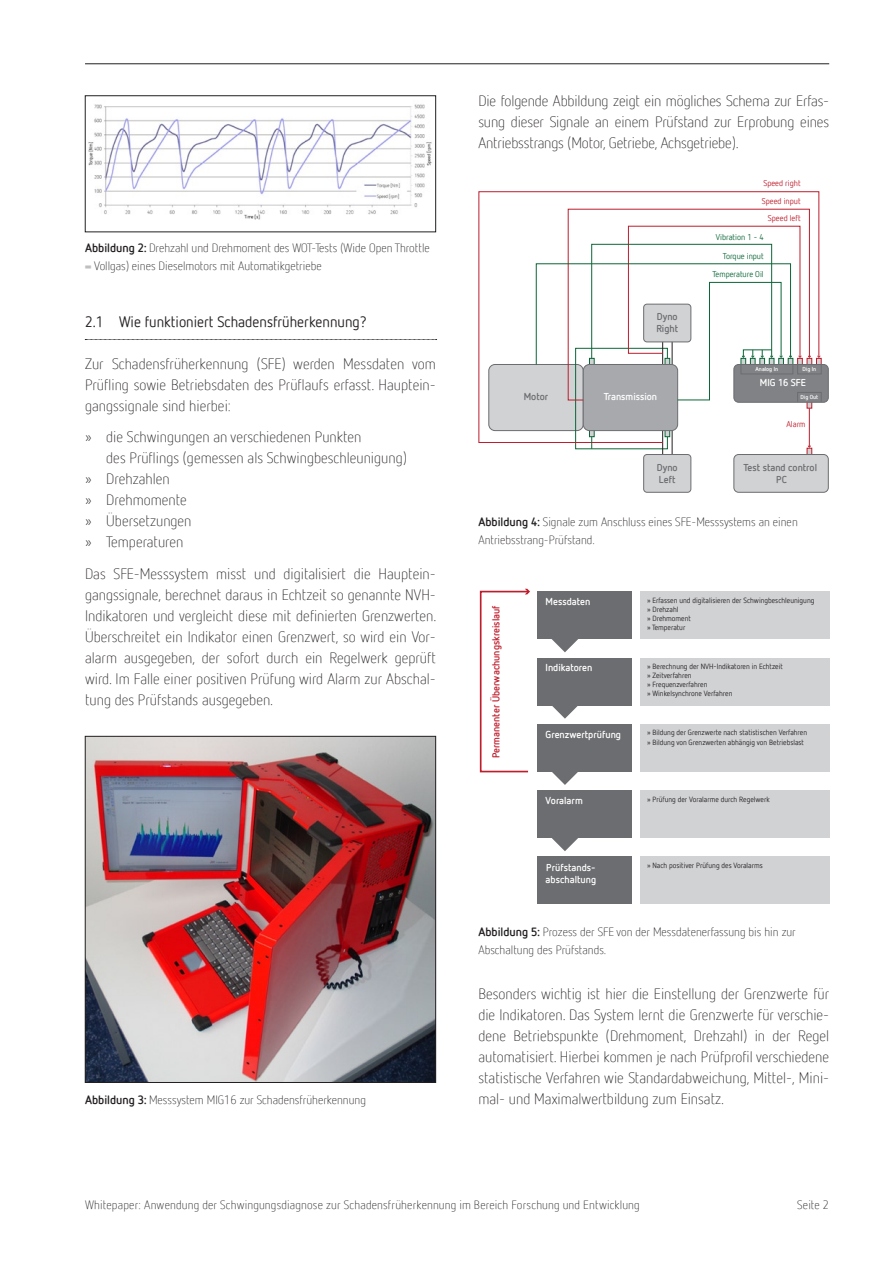
<style>
.page{position:relative;width:893px;height:1263px;background:#fff}
.page>*{position:absolute;margin:0;border:0;box-sizing:border-box;transform-origin:0 0}
.RED_WP_Fliess_10pt_1{font:300 15px/21px "Netto Offc";color:#231f20;text-align:justify}
.RED_WP_Fliess_Liste{font:300 15px/21px "Netto Offc";color:#231f20}
.RED_WP_Fliess_Head_1{font:15px "Netto Offc";color:#231f20}
.RED_WP_Bildunterschr{font:300 12px/18px "Netto Offc";color:#231f20}
.t1{font:700 10.05px/12px "Netto Offc";color:#fff}
.t2{font:700 10.05px/12px "Netto Offc";color:#6c6d70}
.t3{font:700 10.05px "Netto Offc";color:#be1d2c}
.t4{font:8.4px/18.1px "Netto Offc";color:#0c6638;text-align:right}
.t5{font:8.4px/17.7px "Netto Offc";color:#be1d2c;text-align:right}
.t6{font:7.5px/9px "Netto Offc";color:#231f20}
.t7{font:700 5.85px "Netto Offc";color:#fff}
.s1{font-weight:700}
</style>
<div class="page">
<hr style="left:85px;top:64px;width:744px;height:1px;background:#231f20">
<img style="left:88px;top:104px;width:344px;height:116px">
<img style="left:87px;top:738px;width:347px;height:343px">
<div style="left:85px;top:736px;width:351px;height:347px;border:1px solid #231f20"></div>
<svg style="left:85px;top:339px;width:352px;height:1px"></svg>
<div style="left:662px;top:337px;width:10px;height:128px;border:1px solid #231f20"></div>
<div style="left:807px;top:448px;width:5px;height:10px;background:#d1d2d4"></div>
<div style="left:807px;top:448px;width:5px;height:10px;border:1px solid #be1d2c"></div>
<div style="left:816px;top:358px;width:6px;height:10px;border:1px solid #be1d2c"></div>
<div style="left:734px;top:364px;width:94px;height:38px;background:#808285;border-radius:5px"></div>
<div style="left:733px;top:364px;width:96px;height:39px;border:1px solid #6c6d70;border-radius:5px"></div>
<div style="left:797px;top:364px;width:25px;height:10px;border:1px solid #6c6d70"></div>
<div style="left:797px;top:392px;width:25px;height:10px;border:1px solid #6c6d70"></div>
<div style="left:734px;top:454px;width:94px;height:38px;background:#d1d2d4;border-radius:5px"></div>
<div style="left:733px;top:454px;width:96px;height:39px;border:1px solid #6c6d70;border-radius:5px"></div>
<div style="left:644px;top:454px;width:47px;height:38px;background:#d1d2d4;border-radius:3px"></div>
<div style="left:643px;top:454px;width:48px;height:39px;border:1px solid #6c6d70;border-radius:3px"></div>
<svg style="left:478px;top:191px;width:342px;height:252px"></svg>
<svg style="left:567px;top:208px;width:243px;height:193px"></svg>
<svg style="left:535px;top:225px;width:266px;height:176px"></svg>
<hr style="left:809px;top:408px;width:1px;height:39px;background:#be1d2c">
<svg style="left:591px;top:437px;width:1px;height:12px"></svg>
<div style="left:537px;top:592px;width:95px;height:47px;background:#6c6d70"></div>
<div style="left:537px;top:658px;width:95px;height:47px;background:#6c6d70"></div>
<div style="left:537px;top:724px;width:95px;height:47px;background:#6c6d70"></div>
<div style="left:537px;top:790px;width:95px;height:48px;background:#6c6d70"></div>
<div style="left:537px;top:857px;width:95px;height:47px;background:#6c6d70"></div>
<div style="left:640px;top:592px;width:189px;height:47px;background:#d1d2d4"></div>
<div style="left:640px;top:658px;width:189px;height:47px;background:#d1d2d4"></div>
<div style="left:640px;top:724px;width:189px;height:47px;background:#d1d2d4"></div>
<div style="left:640px;top:790px;width:189px;height:48px;background:#d1d2d4"></div>
<div style="left:640px;top:857px;width:189px;height:47px;background:#d1d2d4"></div>
<svg style="left:552px;top:639px;width:26px;height:13px"></svg>
<svg style="left:552px;top:705px;width:26px;height:14px"></svg>
<svg style="left:552px;top:771px;width:26px;height:14px"></svg>
<svg style="left:552px;top:838px;width:26px;height:13px"></svg>
<div style="left:480px;top:591px;width:49px;height:181px;border:2px solid #be1d2c"></div>
<svg style="left:525px;top:589px;width:5px;height:5px"></svg>
<p class="RED_WP_Bildunterschr" style="left:85px;top:238px;width:346px"><span class="s1">Abbildung 2:</span> Drehzahl und Drehmoment des WOT-Tests (Wide Open Throttle = Vollgas) eines Dieselmotors mit Automatikgetriebe</p>
<p class="RED_WP_Fliess_Head_1" style="left:85px;top:312px;width:283px">2.1 Wie funktioniert Schadensfrüherkennung?</p>
<p class="RED_WP_Fliess_10pt_1" style="left:85px;top:353px;width:352px">Zur Schadensfrüherkennung (SFE) werden Messdaten vom Prüfling sowie Betriebsdaten des Prüflaufs erfasst. Hauptein&shy;gangssignale sind hierbei:</p>
<p class="RED_WP_Fliess_Liste" style="left:106px;top:426px;width:302px;text-indent:-21px">» die Schwingungen an verschiedenen Punkten<br>des Prüflings (gemessen als Schwingbeschleunigung)</p>
<p class="RED_WP_Fliess_Liste" style="left:85px;top:468px;width:86px">» Drehzahlen</p>
<p class="RED_WP_Fliess_Liste" style="left:85px;top:489px;width:103px">» Drehmomente</p>
<p class="RED_WP_Fliess_Liste" style="left:85px;top:510px;width:108px">» Übersetzungen</p>
<p class="RED_WP_Fliess_Liste" style="left:85px;top:531px;width:100px">» Temperaturen</p>
<p class="RED_WP_Fliess_10pt_1" style="left:85px;top:563px;width:353px">Das SFE-Messsystem misst und digitalisiert die Hauptein&shy;gangssignale, berechnet daraus in Echtzeit so genannte NVH-Indikatoren und vergleicht diese mit definierten Grenzwerten.<br>Überschreitet ein Indikator einen Grenzwert, so wird ein Vor&shy;alarm ausgegeben, der sofort durch ein Regelwerk geprüft wird. Im Falle einer positiven Prüfung wird Alarm zur Abschal&shy;tung des Prüfstands ausgegeben.</p>
<p class="RED_WP_Bildunterschr" style="left:85px;top:1090px;width:282px"><span class="s1">Abbildung 3:</span> Messsystem MIG16 zur Schadensfrüherkennung</p>
<p class="RED_WP_Fliess_10pt_1" style="left:478px;top:90px;width:352px">Die folgende Abbildung zeigt ein mögliches Schema zur Erfas&shy;sung dieser Signale an einem Prüfstand zur Erprobung eines Antriebsstrangs (Motor, Getriebe, Achsgetriebe).</p>
<p class="t2" style="left:524px;top:391px;width:26px">Motor</p>
<p class="t2" style="left:656px;top:310px;width:23px">Dyno<br>Right</p>
<p class="t1" style="left:604px;top:391px;width:55px">Transmission</p>
<p class="t2" style="left:657px;top:461px;width:22px">Dyno<br>Left</p>
<p class="t5" style="left:762px;top:174px;width:40px">Speed right<br>Speed input<br>Speed left</p>
<p class="t4" style="left:716px;top:227px;width:49px">Vibration 1 - 4</p>
<p class="t4" style="left:712px;top:246px;width:53px">Torque input<br>Temperature Oil</p>
<p class="t7" style="left:756px;top:365px;width:24px">Analog In</p>
<p class="t1" style="left:760px;top:377px;width:48px">MIG 16 SFE</p>
<p class="t7" style="left:802px;top:365px;width:15px">Dig In</p>
<p class="t7" style="left:800px;top:394px;width:19px">Dig Out</p>
<p class="t5" style="left:786px;top:415px;width:21px">Alarm</p>
<p class="t2" style="left:743px;top:461px;width:75px;text-align:center">Test stand control<br>PC</p>
<p class="RED_WP_Bildunterschr" style="left:478px;top:513px;width:321px"><span class="s1">Abbildung 4:</span> Signale zum Anschluss eines SFE-Messsystems an einen<br>Antriebsstrang-Prüfstand.</p>
<p class="t3" style="left:490px;top:758px;width:154px;rotate:-90deg">Permanenter Überwachungskreislauf</p>
<p class="t1" style="left:546px;top:595px;width:46px">Messdaten</p>
<p class="t1" style="left:546px;top:661px;width:48px">Indikatoren</p>
<p class="t1" style="left:546px;top:728px;width:77px">Grenzwertprüfung</p>
<p class="t1" style="left:546px;top:794px;width:39px">Voralarm</p>
<p class="t1" style="left:546px;top:861px;width:52px">Prüfstands&shy;abschaltung</p>
<p class="t6" style="left:647px;top:596px;width:169px">» Erfassen und digitalisieren der Schwingbeschleunigung » Drehzahl<br>» Drehmoment<br>» Temperatur</p>
<p class="t6" style="left:647px;top:662px;width:137px">» Berechnung der NVH-Indikatoren in Echtzeit » Zeitverfahren<br>» Frequenzverfahren<br>» Winkelsynchrone Verfahren</p>
<p class="t6" style="left:647px;top:728px;width:161px">» Bildung der Grenzwerte nach statistischen Verfahren » Bildung von Grenzwerten abhängig von Betriebslast</p>
<p class="t6" style="left:647px;top:794px;width:124px">» Prüfung der Voralarme durch Regelwerk</p>
<p class="t6" style="left:647px;top:861px;width:117px">» Nach positiver Prüfung des Voralarms</p>
<p class="RED_WP_Bildunterschr" style="left:478px;top:922px;width:319px"><span class="s1">Abbildung 5:</span> Prozess der SFE von der Messdatenerfassung bis hin zur<br>Abschaltung des Prüfstands.</p>
<p class="RED_WP_Fliess_10pt_1" style="left:478px;top:983px;width:352px">Besonders wichtig ist hier die Einstellung der Grenzwerte für die Indikatoren. Das System lernt die Grenzwerte für verschie&shy;dene Betriebspunkte (Drehmoment, Drehzahl) in der Regel automatisiert. Hierbei kommen je nach Prüfprofil verschiedene statistische Verfahren wie Standardabweichung, Mittel-, Mini&shy;mal- und Maximalwertbildung zum Einsatz.</p>
<p class="RED_WP_Bildunterschr" style="left:85px;top:1195px;width:556px">Whitepaper: Anwendung der Schwingungsdiagnose zur Schadensfrüherkennung im Bereich Forschung und Entwicklung</p>
<p class="RED_WP_Bildunterschr" style="left:797px;top:1195px;width:34px">Seite 2</p>
</div>
